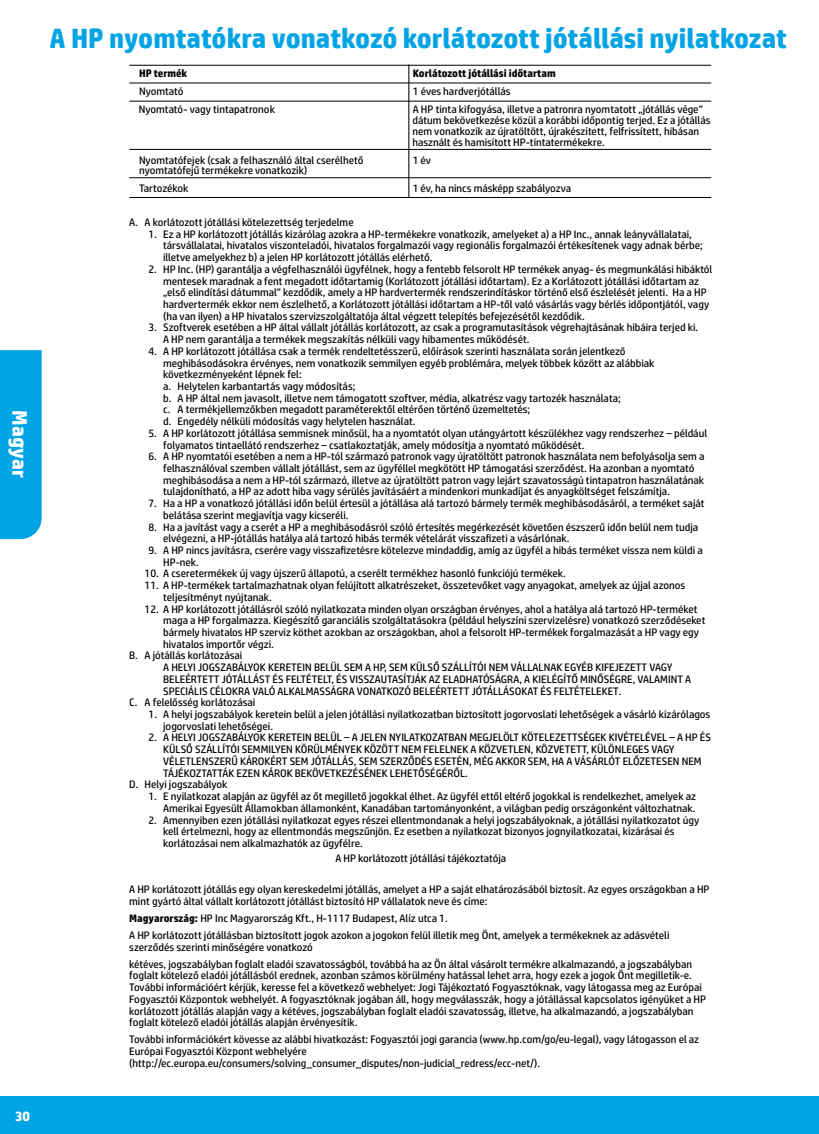
<style>
.page{position:relative;width:819px;height:1134px;background:#fff}
.page>*{position:absolute;margin:0;border:0;box-sizing:border-box;transform-origin:0 0}
.section_title{font:700 28px "HP Simplified";color:#00a4e4}
.t1{font:700 21px "HP Simplified";color:#fff}
.t2{font:700 14px "HP Simplified";color:#fff}
.t3{font:10.85px/11.7px "HP Simplified";color:#000}
.t4{font:700 10.85px "HP Simplified";color:#000}
.s1{font-weight:700}
</style>
<div class="page">
<div style="left:0;top:1096px;width:819px;height:38px;background:#00a4e4"></div>
<hr style="left:129px;top:197px;width:582px;height:1px;background:#000">
<hr style="left:129px;top:177px;width:582px;height:1px;background:#000">
<hr style="left:129px;top:101px;width:582px;height:1px;background:#000">
<hr style="left:129px;top:65px;width:582px;height:1px;background:#000">
<hr style="left:129px;top:149px;width:582px;height:1px;background:#000">
<hr style="left:129px;top:83px;width:582px;height:1px;background:#000">
<hr style="left:408px;top:65px;width:1px;height:133px;background:#000">
<div style="left:0;top:350px;width:42px;height:189px;background:#00a4e4"></div>
<h2 class="t1" style="left:33px;top:410px;width:69px;rotate:90deg">Magyar</h2>
<p class="t2" style="left:15px;top:1107px;width:17px">30</p>
<p class="section_title" style="left:50px;top:20px;width:739px">A HP nyomtatókra vonatkozó korlátozott jótállási nyilatkozat</p>
<p class="t4" style="left:139px;top:66px;width:50px">HP termék</p>
<p class="t4" style="left:413px;top:66px;width:144px">Korlátozott jótállási időtartam</p>
<p class="t3" style="left:139px;top:85px;width:46px">Nyomtató</p>
<p class="t3" style="left:413px;top:85px;width:99px">1 éves hardverjótállás</p>
<p class="t3" style="left:139px;top:103px;width:138px">Nyomtató- vagy tintapatronok</p>
<p class="t3" style="left:412px;top:104px;width:300px;line-height:10.8px">A HP tinta kifogyása, illetve a patronra nyomtatott „jótállás vége” dátum bekövetkezése közül a korábbi időpontig terjed. Ez a jótállás nem vonatkozik az újratöltött, újrakészített, felfrissített, hibásan használt és hamisított HP-tintatermékekre.</p>
<p class="t3" style="left:139px;top:154px;width:226px">Nyomtatófejek (csak a felhasználó által cserélhető</p>
<p class="t3" style="left:413px;top:154px;width:20px">1 év</p>
<p class="t3" style="left:139px;top:162px;width:170px;line-height:18px">nyomtatófejű termékekre vonatkozik)<br>Tartozékok</p>
<p class="t3" style="left:413px;top:183px;width:160px">1 év, ha nincs másképp szabályozva</p>
<p class="t3" style="left:129px;top:216px;width:226px">A. A korlátozott jótállási kötelezettség terjedelme</p>
<p class="t3" style="left:163px;top:228px;width:541px;text-indent:-15px">1. Ez a HP korlátozott jótállás kizárólag azokra a HP-termékekre vonatkozik, amelyeket a) a HP Inc., annak leányvállalatai, társvállalatai, hivatalos viszonteladói, hivatalos forgalmazói vagy regionális forgalmazói értékesítenek vagy adnak bérbe; illetve amelyekhez b) a jelen HP korlátozott jótállás elérhető.</p>
<p class="t3" style="left:163px;top:263px;width:551px;text-indent:-15px">2. HP Inc. (HP) garantálja a végfelhasználói ügyfélnek, hogy a fentebb felsorolt HP termékek anyag- és megmunkálási hibáktól mentesek maradnak a fent megadott időtartamig (Korlátozott jótállási időtartam). Ez a Korlátozott jótállási időtartam az „első elindítási dátummal” kezdődik, amely a HP hardvertermék rendszerindításkor történő első észlelését jelenti. Ha a HP hardvertermék ekkor nem észlelhető, a Korlátozott jótállási időtartam a HP-től való vásárlás vagy bérlés időpontjától, vagy (ha van ilyen) a HP hivatalos szervizszolgáltatója által végzett telepítés befejezésétől kezdődik.</p>
<p class="t3" style="left:163px;top:322px;width:537px;text-indent:-15px">3. Szoftverek esetében a HP által vállalt jótállás korlátozott, az csak a programutasítások végrehajtásának hibáira terjed ki.<br>A HP nem garantálja a termékek megszakítás nélküli vagy hibamentes működését.</p>
<p class="t3" style="left:163px;top:345px;width:493px;text-indent:-15px">4. A HP korlátozott jótállása csak a termék rendeltetésszerű, előírások szerinti használata során jelentkező meghibásodásokra érvényes, nem vonatkozik semmilyen egyéb problémára, melyek többek között az alábbiak következményeként lépnek fel:<br>a. Helytelen karbantartás vagy módosítás;<br>b. A HP által nem javasolt, illetve nem támogatott szoftver, média, alkatrész vagy tartozék használata;<br>c. A termékjellemzőkben megadott paraméterektől eltérően történő üzemeltetés;<br>d. Engedély nélküli módosítás vagy helytelen használat.</p>
<p class="t3" style="left:163px;top:427px;width:546px;text-indent:-15px">5. A HP korlátozott jótállása semmisnek minősül, ha a nyomtatót olyan utángyártott készülékhez vagy rendszerhez – például folyamatos tintaellátó rendszerhez – csatlakoztatják, amely módosítja a nyomtató működését.</p>
<p class="t3" style="left:163px;top:450px;width:543px;text-indent:-15px">6. A HP nyomtatói esetében a nem a HP-tól származó patronok vagy újratöltött patronok használata nem befolyásolja sem a felhasználóval szemben vállalt jótállást, sem az ügyféllel megkötött HP támogatási szerződést. Ha azonban a nyomtató meghibásodása a nem a HP-tól származó, illetve az újratöltött patron vagy lejárt szavatosságú tintapatron használatának tulajdonítható, a HP az adott hiba vagy sérülés javításáért a mindenkori munkadíjat és anyagköltséget felszámítja.</p>
<p class="t3" style="left:163px;top:497px;width:543px;text-indent:-15px">7. Ha a HP a vonatkozó jótállási időn belül értesül a jótállása alá tartozó bármely termék meghibásodásáról, a terméket saját belátása szerint megjavítja vagy kicseréli.</p>
<p class="t3" style="left:163px;top:521px;width:537px;text-indent:-15px">8. Ha a javítást vagy a cserét a HP a meghibásodásról szóló értesítés megérkezését követően észszerű időn belül nem tudja elvégezni, a HP-jótállás hatálya alá tartozó hibás termék vételárát visszafizeti a vásárlónak.</p>
<p class="t3" style="left:163px;top:544px;width:541px;text-indent:-15px">9. A HP nincs javításra, cserére vagy visszafizetésre kötelezve mindaddig, amíg az ügyfél a hibás terméket vissza nem küldi a<br>HP-nek.</p>
<p class="t3" style="left:145px;top:568px;width:423px">10. A cseretermékek új vagy újszerű állapotú, a cserélt termékhez hasonló funkciójú termékek.</p>
<p class="t3" style="left:163px;top:579px;width:524px;text-indent:-19px">11. A HP-termékek tartalmazhatnak olyan felújított alkatrészeket, összetevőket vagy anyagokat, amelyek az újjal azonos teljesítményt nyújtanak.</p>
<p class="t3" style="left:145px;top:603px;width:555px">12. A HP korlátozott jótállásról szóló nyilatkozata minden olyan országban érvényes, ahol a hatálya alá tartozó HP-terméket</p>
<p class="t3" style="left:163px;top:615px;width:544px">maga a HP forgalmazza. Kiegészítő garanciális szolgáltatásokra (például helyszíni szervizelésre) vonatkozó szerződéseket</p>
<p class="t3" style="left:163px;top:626px;width:537px">bármely hivatalos HP szerviz köthet azokban az országokban, ahol a felsorolt HP-termékek forgalmazását a HP vagy egy</p>
<p class="t3" style="left:163px;top:638px;width:112px">hivatalos importőr végzi.</p>
<p class="t3" style="left:129px;top:650px;width:115px">B. A jótállás korlátozásai</p>
<p class="t3" style="left:163px;top:661px;width:511px">A HELYI JOGSZABÁLYOK KERETEIN BELÜL SEM A HP, SEM KÜLSŐ SZÁLLÍTÓI NEM VÁLLALNAK EGYÉB KIFEJEZETT VAGY</p>
<p class="t3" style="left:163px;top:673px;width:529px">BELEÉRTETT JÓTÁLLÁST ÉS FELTÉTELT, ÉS VISSZAUTASÍTJÁK AZ ELADHATÓSÁGRA, A KIELÉGÍTŐ MINŐSÉGRE, VALAMINT A</p>
<p class="t3" style="left:163px;top:685px;width:460px">SPECIÁLIS CÉLOKRA VALÓ ALKALMASSÁGRA VONATKOZÓ BELEÉRTETT JÓTÁLLÁSOKAT ÉS FELTÉTELEKET.</p>
<p class="t3" style="left:129px;top:697px;width:128px">C. A felelősség korlátozásai</p>
<p class="t3" style="left:163px;top:708px;width:549px;text-indent:-15px">1. A helyi jogszabályok keretein belül a jelen jótállási nyilatkozatban biztosított jogorvoslati lehetőségek a vásárló kizárólagos jogorvoslati lehetőségei.</p>
<p class="t3" style="left:149px;top:732px;width:564px">2. A HELYI JOGSZABÁLYOK KERETEIN BELÜL – A JELEN NYILATKOZATBAN MEGJELÖLT KÖTELEZETTSÉGEK KIVÉTELÉVEL – A HP ÉS</p>
<p class="t3" style="left:163px;top:743px;width:513px">KÜLSŐ SZÁLLÍTÓI SEMMILYEN KÖRÜLMÉNYEK KÖZÖTT NEM FELELNEK A KÖZVETLEN, KÖZVETETT, KÜLÖNLEGES VAGY</p>
<p class="t3" style="left:163px;top:755px;width:540px">VÉLETLENSZERŰ KÁROKÉRT SEM JÓTÁLLÁS, SEM SZERZŐDÉS ESETÉN, MÉG AKKOR SEM, HA A VÁSÁRLÓT ELŐZETESEN NEM</p>
<p class="t3" style="left:163px;top:767px;width:306px">TÁJÉKOZTATTÁK EZEN KÁROK BEKÖVETKEZÉSÉNEK LEHETŐSÉGÉRŐL.</p>
<p class="t3" style="left:129px;top:779px;width:100px">D. Helyi jogszabályok</p>
<p class="t3" style="left:148px;top:790px;width:549px;text-align:right">1. E nyilatkozat alapján az ügyfél az őt megillető jogokkal élhet. Az ügyfél ettől eltérő jogokkal is rendelkezhet, amelyek az<br>Amerikai Egyesült Államokban államonként, Kanadában tartományonként, a világban pedig országonként változhatnak.</p>
<p class="t3" style="left:163px;top:814px;width:538px;text-indent:-15px">2. Amennyiben ezen jótállási nyilatkozat egyes részei ellentmondanak a helyi jogszabályoknak, a jótállási nyilatkozatot úgy kell értelmezni, hogy az ellentmondás megszűnjön. Ez esetben a nyilatkozat bizonyos jognyilatkozatai, kizárásai és korlátozásai nem alkalmazhatók az ügyfélre.</p>
<p class="t3" style="left:335px;top:853px;width:172px">A HP korlátozott jótállási tájékoztatója</p>
<p class="t3" style="left:129px;top:883px;width:582px">A HP korlátozott jótállás egy olyan kereskedelmi jótállás, amelyet a HP a saját elhatározásából biztosít. Az egyes országokban a HP mint gyártó által vállalt korlátozott jótállást biztosító HP vállalatok neve és címe:</p>
<p class="t3" style="left:129px;top:909px;width:542px;line-height:17.2px"><span class="s1">Magyarország:</span> HP Inc Magyarország Kft., H-1117 Budapest, Alíz utca 1.<br>A HP korlátozott jótállásban biztosított jogok azokon a jogokon felül illetik meg Önt, amelyek a termékeknek az adásvételi</p>
<p class="t3" style="left:129px;top:938px;width:564px;line-height:17.2px">szerződés szerinti minőségére vonatkozó<br>kétéves, jogszabályban foglalt eladói szavatosságból, továbbá ha az Ön által vásárolt termékre alkalmazandó, a jogszabályban</p>
<p class="t3" style="left:129px;top:970px;width:578px">foglalt kötelező eladói jótállásból erednek, azonban számos körülmény hatással lehet arra, hogy ezek a jogok Önt megilletik-e.<br>További információért kérjük, keresse fel a következő webhelyet: Jogi Tájékoztató Fogyasztóknak, vagy látogassa meg az Európai Fogyasztói Központok webhelyét. A fogyasztóknak jogában áll, hogy megválasszák, hogy a jótállással kapcsolatos igényüket a HP korlátozott jótállás alapján vagy a kétéves, jogszabályban foglalt eladói szavatosság, illetve, ha alkalmazandó, a jogszabályban foglalt kötelező eladói jótállás alapján érvényesítik.</p>
<p class="t3" style="left:129px;top:1034px;width:571px">További információkért kövesse az alábbi hivatkozást: Fogyasztói jogi garancia (www.hp.com/go/eu-legal), vagy látogasson el az<br>Európai Fogyasztói Központ webhelyére (http://ec.europa.eu/consumers/solving_consumer_disputes/non-judicial_redress/ecc-net/).</p>
</div>
